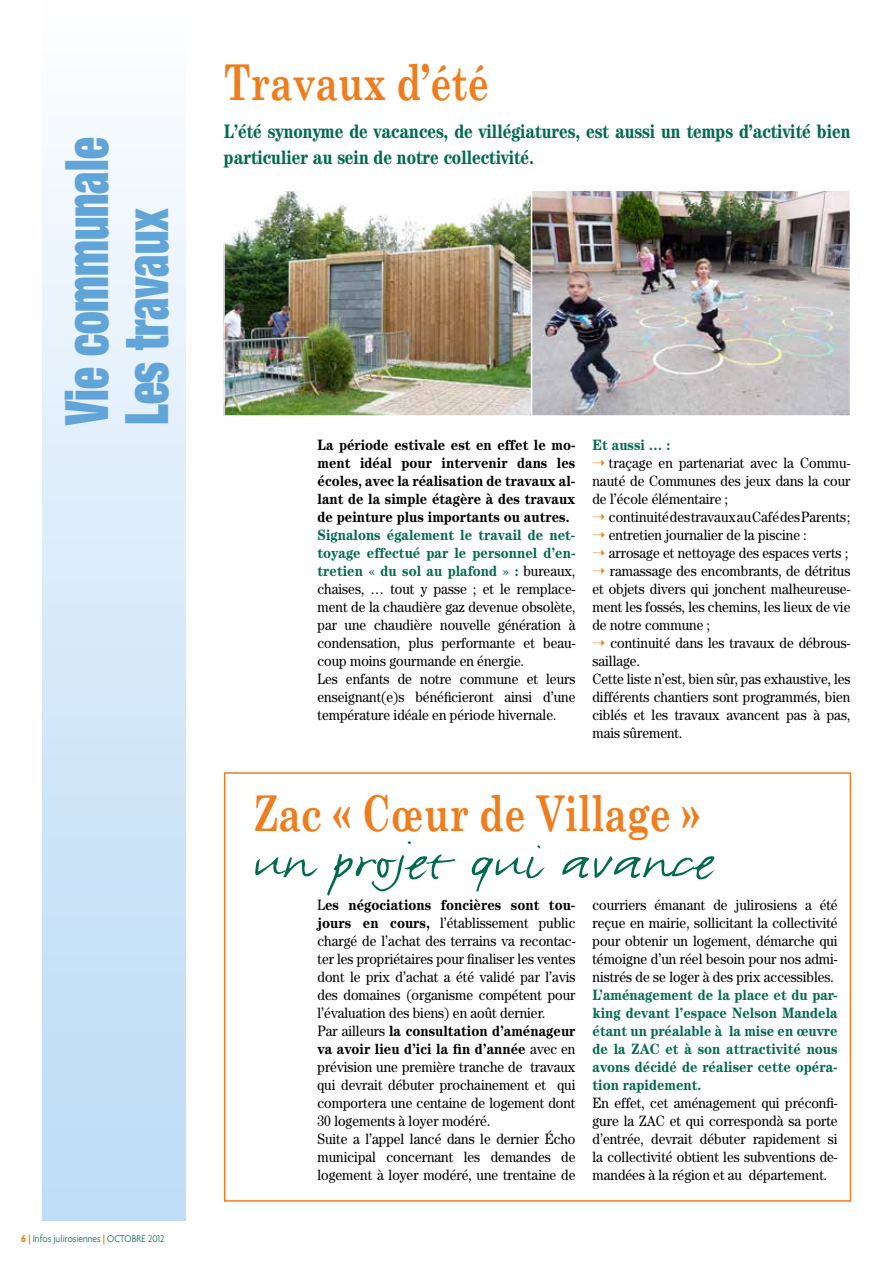
<style>
.page{position:relative;width:893px;height:1263px;background:#fff}
.page>*{position:absolute;margin:0;border:0;box-sizing:border-box;transform-origin:0 0}
.t1{font:900 expanded 60px/60px "Helvetica Neue";color:#61a4d7;scale:.75 1}
.t2{font:52.5px "FF Justlefthand";color:#006a50;scale:1.35 1}
.t3{font:700 49.5px "Century Schoolbook";color:#ef7d1e;scale:.75 1}
.t4{font:700 condensed 19.5px/25.5px "Century";color:#006a50}
.t5{font:15px/18px "Century";color:#000;scale:.9 1}
.t6{font:700 15px/18px "Century";color:#006a50;text-align:justify;scale:.9 1}
.t7{font:700 15px/18px "Century";color:#000;text-align:justify;scale:.9 1}
.t8{font:300 10.5px "Agenda";color:#006a50;scale:.9 1}
.s1{font-weight:700;color:#ef7d1e}
.s2{font-weight:700;color:#006a50}
.s3{color:#ef7d1e}
.s4{font-weight:700}
</style>
<div class="page">
<div style="left:43px;top:0;width:142px;height:1220px;background:linear-gradient(to bottom,#fbfdff,#badbf5)"></div>
<div style="left:224px;top:772px;width:627px;height:430px;border:2px solid #ef7d1e"></div>
<img style="left:226px;top:193px;width:305px;height:221px">
<div style="left:223px;top:190px;width:321px;height:227px;border:2px solid #fff"></div>
<img style="left:534px;top:193px;width:314px;height:221px">
<div style="left:531px;top:190px;width:320px;height:227px;border:2px solid #fff"></div>
<h1 class="t1" style="left:55px;top:425px;width:385px;rotate:-90deg">Vie communale<br>Les travaux</h1>
<p class="t8" style="left:21px;top:1232px;width:161px"><span class="s1">6 |</span> Infos julirosiennes <span class="s1">|</span> octobre 2012</p>
<h3 class="t3" style="left:224px;top:53px;width:355px">Travaux d’été</h3>
<h3 class="t4" style="left:224px;top:119px;width:628px">L’été synonyme de vacances, de villégiatures, est aussi un temps d’activité bien particulier au sein de notre collectivité.</h3>
<p class="t7" style="left:317px;top:435px;width:288px">La période estivale est en effet le mo&shy;ment idéal pour intervenir dans les écoles, avec la réalisation de travaux al&shy;lant de la simple étagère à des travaux de peinture plus importants ou autres.</p>
<p class="t5" style="left:317px;top:525px;width:288px"><span class="s2">Signalons également le travail de net&shy;toyage effectué par le personnel d’en&shy;tretien « du sol au plafond » :</span> bureaux, chaises, … tout y passe ; et le remplace&shy;ment de la chaudière gaz devenue obsolète, par une chaudière nouvelle génération à condensation, plus performante et beau&shy;coup moins gourmande en énergie.<br>Les enfants de notre commune et leurs enseignant(e)s bénéficieront ainsi d’une température idéale en période hivernale.</p>
<p class="t5" style="left:592px;top:435px;width:288px"><span class="s2">Et aussi … :<br></span><span class="s3">➝</span> traçage en partenariat avec la Commu&shy;nauté de Communes des jeux dans la cour de l’école élémentaire ;<br><span class="s3">➝</span> continuité des travaux au Café des Parents ; <span class="s3">➝</span> entretien journalier de la piscine :<br><span class="s3">➝</span> arrosage et nettoyage des espaces verts ; <span class="s3">➝</span> ramassage des encombrants, de détritus et objets divers qui jonchent malheureuse&shy;ment les fossés, les chemins, les lieux de vie de notre commune ;<br><span class="s3">➝</span> continuité dans les travaux de débrous&shy;saillage.<br>Cette liste n’est, bien sûr, pas exhaustive, les différents chantiers sont programmés, bien ciblés et les travaux avancent pas à pas, mais sûrement.</p>
<h3 class="t3" style="left:254px;top:783px;width:597px">Zac « C œur de Village »</h3>
<h2 class="t2" style="left:254px;top:830px;width:343px">un projet qui avance</h2>
<p class="t5" style="left:592px;top:895px;width:274px;text-align:justify">courriers émanant de julirosiens a été reçue en mairie, sollicitant la collectivité pour obtenir un logement, démarche qui témoigne d’un réel besoin pour nos admi&shy;nistrés de se loger à des prix accessibles.</p>
<p class="t6" style="left:592px;top:985px;width:274px">L’aménagement de la place et du par&shy;king devant l’espace Nelson Mandela étant un préalable à la mise en œuvre de la ZAC et à son attractivité nous avons décidé de réaliser cette opéra&shy;tion rapidement.</p>
<p class="t5" style="left:592px;top:1093px;width:274px;text-align:justify">En effet, cet aménagement qui préconfi&shy;gure la ZAC et qui correspondà sa porte d’entrée, devrait débuter rapidement si la collectivité obtient les subventions de&shy;mandées à la région et au département.</p>
<p class="t5" style="left:317px;top:895px;width:288px">L<span class="s4">es négociations foncières sont tou&shy;jours en cours,</span> l’établissement public chargé de l’achat des terrains va recontac&shy;ter les propriétaires pour finaliser les ventes dont le prix d’achat a été validé par l’avis des domaines (organisme compétent pour l’évaluation des biens) en août dernier.<br>Par ailleurs <span class="s4">la consultation d’aménageur va avoir lieu d’ici la fin d’année</span> avec en prévision une première tranche de travaux qui devrait débuter prochainement et qui comportera une centaine de logement dont 30 logements à loyer modéré.<br>Suite a l’appel lancé dans le dernier Écho municipal concernant les demandes de logement à loyer modéré, une trentaine de</p>
</div>
